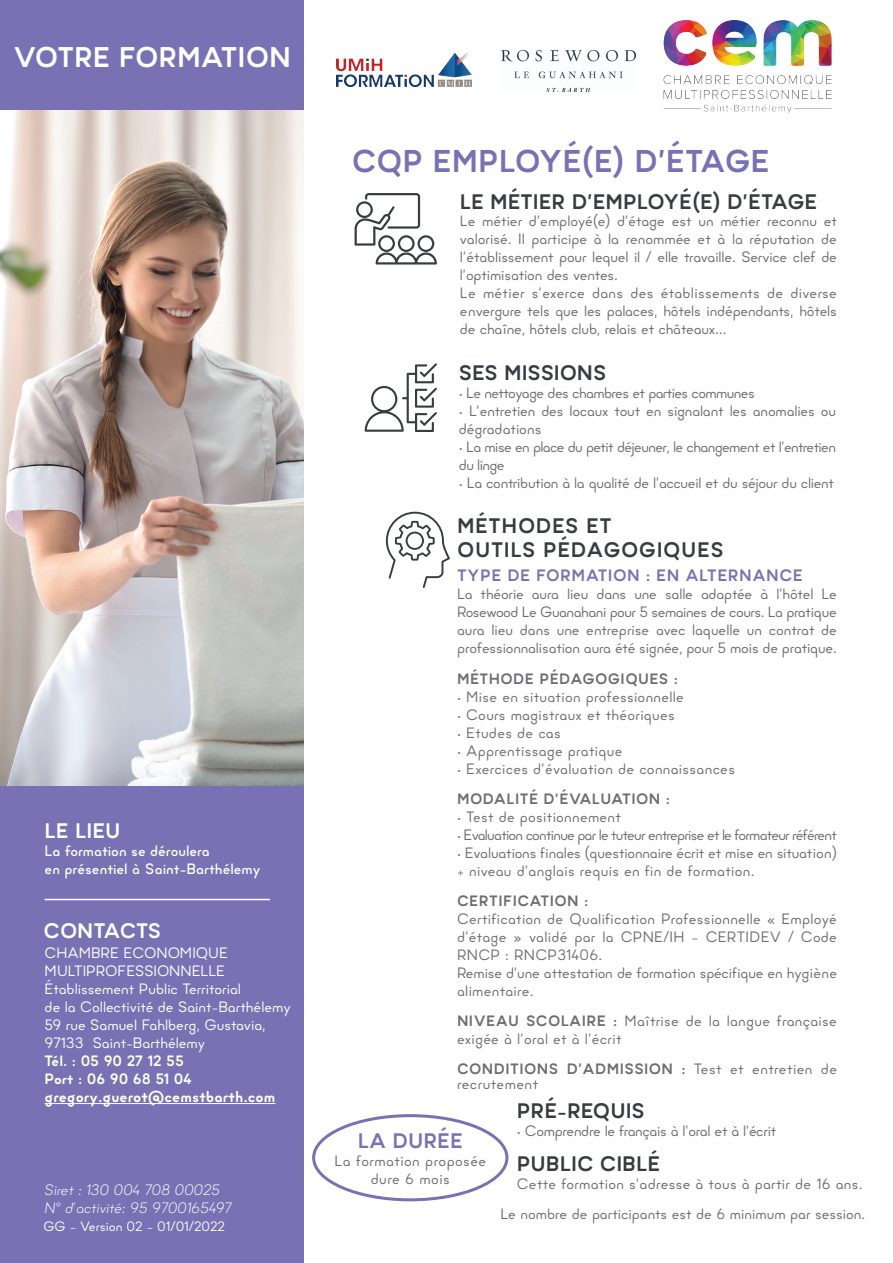
<style>
.page{position:relative;width:893px;height:1263px;background:#fff}
.page>*{position:absolute;margin:0;border:0;box-sizing:border-box;transform-origin:0 0}
.t1{font:700 31.5px "Minimo";color:#7a71b4}
.t2{font:700 28.5px "Minimo";letter-spacing:-.005em;color:#fff}
.t3{font:700 21px "Minimo";color:#383c3f}
.t4{font:700 21px/24px "Minimo";letter-spacing:.03em;color:#383c3f}
.t5{font:700 21px "Minimo";color:#fff}
.t6{font:700 21px "Minimo";color:#7a71b4}
.t7{font:700 16.5px "Minimo";letter-spacing:.03em;color:#7a71b4}
.t8{font:700 15.75px "Minimo";color:#fff}
.t9{font:15px/18px "Minimo";letter-spacing:-.01em;color:#6c6d70}
.t10{font:15px/18px "Minimo";letter-spacing:.02em;color:#6c6d70}
.t11{font:15px/18px "Minimo";color:#fff}
.t12{font:15px/18px "Minimo";letter-spacing:-.04em;color:#6c6d70}
.t13{font:15px/15px "Minimo";letter-spacing:.03em;color:#6c6d70}
.t14{font:15px "Minimo";letter-spacing:-.05em;color:#6c6d70}
.t15{font:700 15px "Minimo";letter-spacing:.03em;color:#6c6d70}
.t16{font:500 15px/18px "Minimo";color:#fff}
.t17{font:italic 300 15px/18px "Minimo";color:#fff}
.t18{font:700 15px/18px "Minimo";color:#fff}
.t19{font:13.5px "Minimo";color:#fff}
.s1{font-weight:700}
</style>
<div class="page">
<img style="left:0;top:110px;width:304px;height:677px">
<div style="left:0;top:787px;width:304px;height:476px;background:#7a71b4"></div>
<div style="left:0;top:0;width:304px;height:110px;background:#7a71b4"></div>
<svg style="left:355px;top:193px;width:82px;height:72px"></svg>
<svg style="left:365px;top:363px;width:72px;height:69px"></svg>
<hr style="left:45px;top:899px;width:225px;height:1px;background:#fff">
<hr style="left:45px;top:1103px;width:230px;height:1px;background:#fff">
<svg style="left:386px;top:512px;width:64px;height:76px"></svg>
<div style="left:312px;top:1114px;width:196px;height:87px;border:3px solid #7a71b4;border-radius:50%"></div>
<img style="left:663px;top:20px;width:169px;height:94px">
<img style="left:501px;top:50px;width:134px;height:41px">
<img style="left:337px;top:53px;width:134px;height:34px">
<h2 class="t2" style="left:13px;top:38px;width:279px">VOTRE FORMATION</h2>
<h3 class="t5" style="left:45px;top:816px;width:77px">LE LIEU</h3>
<p class="t16" style="left:45px;top:842px;width:217px">La formation se déroulera<br>en présentiel à Saint-Barthélemy</p>
<h3 class="t5" style="left:44px;top:916px;width:119px">CONTACTS</h3>
<p class="t11" style="left:45px;top:944px;width:248px">CHAMBRE ECONOMIQUE<br>MULTIPROFESSIONNELLE<br>Établissement Public Territorial<br>de la Collectivité de Saint-Barthélemy<br>59 rue Samuel Fahlberg, Gustavia,<br>97133 Saint-Barthélemy</p>
<p class="t18" style="left:45px;top:1051px;width:148px">Tél. : 05 90 27 12 55<br>Port : 06 90 68 51 04</p>
<p class="t8" style="left:45px;top:1086px;width:232px">gregory.guerot@cemstbarth.com</p>
<p class="t17" style="left:45px;top:1181px;width:188px">Siret : 130 004 708 00025<br>N° d’activité: 95 9700165497</p>
<p class="t19" style="left:44px;top:1217px;width:183px">GG – Version 02 – 01/01/2022</p>
<h1 class="t1" style="left:352px;top:140px;width:419px">CQP EMPLOYÉ(E) D’ÉTAGE</h1>
<h3 class="t3" style="left:460px;top:187px;width:359px">LE MÉTIER D’EMPLOYÉ(E) D’ÉTAGE</h3>
<p class="t9" style="left:460px;top:212px;width:379px">Le métier d’employé(e) d’étage est un métier reconnu et valorisé. Il participe à la renommée et à la réputation de l’établissement pour lequel il / elle travaille. Service clef de l’optimisation des ventes.<br>Le métier s’exerce dans des établissements de diverse envergure tels que les palaces, hôtels indépendants, hôtels de chaîne, hôtels club, relais et châteaux…</p>
<h3 class="t3" style="left:459px;top:358px;width:149px">SES MISSIONS</h3>
<p class="t12" style="left:459px;top:384px;width:297px">• Le nettoyage des chambres et parties communes</p>
<p class="t9" style="left:459px;top:402px;width:379px">• L’entretien des locaux tout en signalant les anomalies ou dégradations</p>
<p class="t12" style="left:459px;top:438px;width:379px">• La mise en place du petit déjeuner, le changement et l’entretien du linge</p>
<p class="t9" style="left:459px;top:474px;width:377px">• La contribution à la qualité de l’accueil et du séjour du client</p>
<h3 class="t4" style="left:457px;top:513px;width:268px">MÉTHODES ET<br>OUTILS PÉDAGOGIQUES</h3>
<p class="t7" style="left:457px;top:564px;width:347px">TYPE DE FORMATION : EN ALTERNANCE</p>
<p class="t9" style="left:457px;top:585px;width:381px;text-align:justify">La théorie aura lieu dans une salle adaptée à l’hôtel Le Rosewood Le Guanahani pour 5 semaines de cours. La pratique aura lieu dans une entreprise avec laquelle un contrat de professionnalisation aura été signée, pour 5 mois de pratique.</p>
<p class="t15" style="left:457px;top:669px;width:223px">MÉTHODE PÉDAGOGIQUES :</p>
<p class="t10" style="left:457px;top:688px;width:228px">• Mise en situation professionnelle</p>
<p class="t10" style="left:457px;top:706px;width:219px">• Cours magistraux et théoriques</p>
<p class="t10" style="left:457px;top:724px;width:105px">• Etudes de cas</p>
<p class="t10" style="left:457px;top:742px;width:167px">• Apprentissage pratique</p>
<p class="t10" style="left:457px;top:760px;width:280px">• Exercices d’évaluation de connaissances</p>
<p class="t15" style="left:457px;top:789px;width:215px">MODALITÉ D’ÉVALUATION :</p>
<p class="t10" style="left:457px;top:808px;width:166px">• Test de positionnement</p>
<p class="t14" style="left:457px;top:825px;width:381px">• Evaluation continue par le tuteur entreprise et le formateur référent</p>
<p class="t9" style="left:457px;top:844px;width:382px">• Evaluations finales (questionnaire écrit et mise en situation) + niveau d’anglais requis en fin de formation.</p>
<p class="t15" style="left:457px;top:891px;width:133px">CERTIFICATION :</p>
<p class="t10" style="left:457px;top:910px;width:382px">Certification de Qualification Professionnelle « Employé d’étage » validé par la CPNE/IH – CERTIDEV / Code RNCP : RNCP31406.<br>Remise d’une attestation de formation spécifique en hygiène alimentaire.</p>
<p class="t10" style="left:457px;top:1012px;width:381px"><span class="s1">NIVEAU SCOLAIRE :</span> Maîtrise de la langue française exigée à l’oral et à l’écrit</p>
<p class="t13" style="left:457px;top:1062px;width:382px"><span class="s1">CONDITIONS D’ADMISSION :</span> Test et entretien de recrutement</p>
<h3 class="t6" style="left:358px;top:1127px;width:107px">LA DURÉE</h3>
<p class="t13" style="left:334px;top:1152px;width:153px;line-height:18px;text-align:center">La formation proposée dure 6 mois</p>
<h3 class="t3" style="left:517px;top:1096px;width:129px">PRÉ-REQUIS</h3>
<p class="t9" style="left:517px;top:1122px;width:261px">• Comprendre le français à l’oral et à l’écrit</p>
<h3 class="t3" style="left:517px;top:1149px;width:145px">PUBLIC CIBLÉ</h3>
<p class="t9" style="left:500px;top:1168px;width:366px;line-height:30.9px;text-align:right">Cette formation s’adresse à tous à partir de 16 ans.<br>Le nombre de participants est de 6 minimum par session.</p>
</div>
